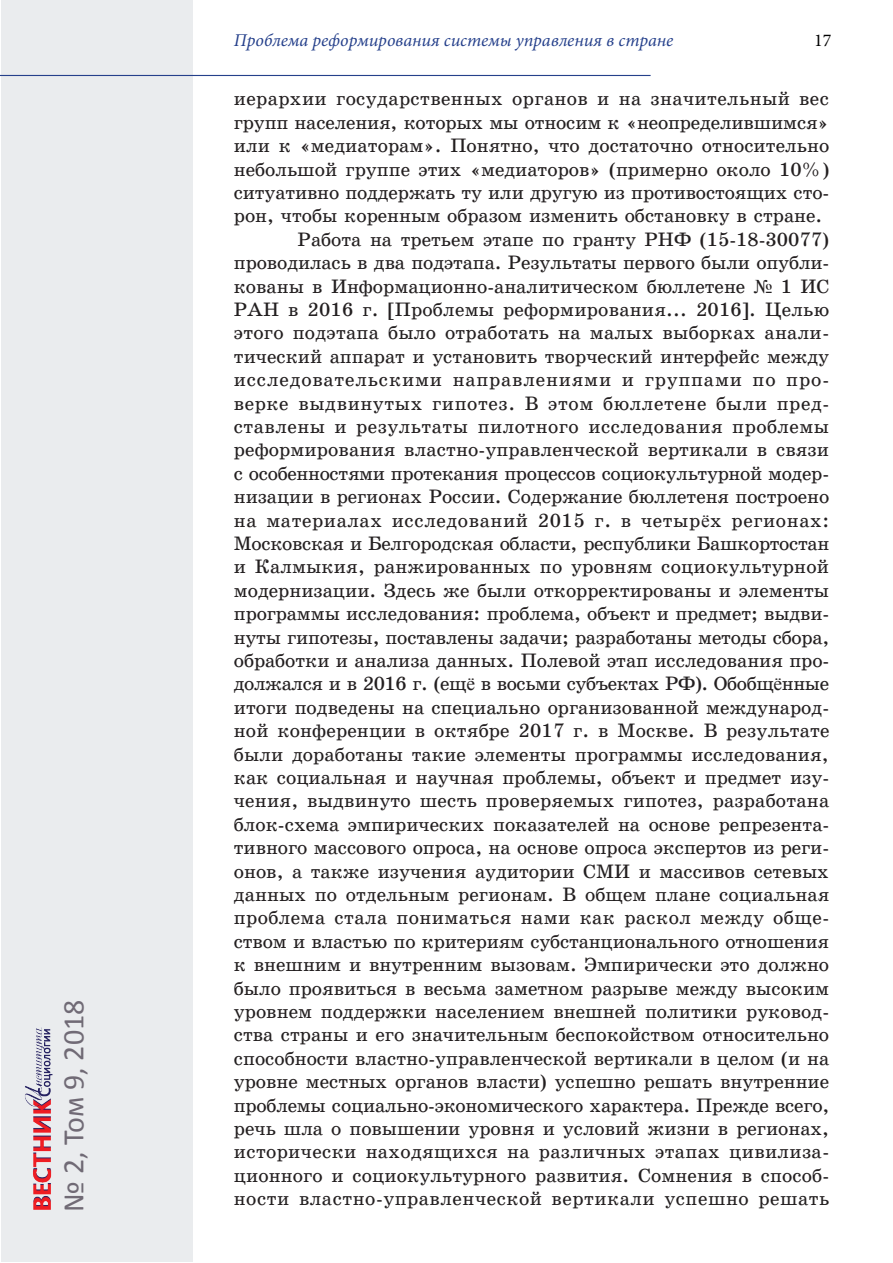
<style>
.page{position:relative;width:893px;height:1263px;background:#fff}
.page>*{position:absolute;margin:0;border:0;box-sizing:border-box;transform-origin:0 0}
.t1{font:30px "Calibri";color:#706a75}
.Текст{font:19.5px/23.4px "School Book C";letter-spacing:.015em;color:#231f20;text-align:justify}
.t2{font:italic 18px "Minion Pro";color:#25408b}
.t3{font:18px "Minion Pro";color:#000}
.s1{font-family:"Times New Roman"}
</style>
<div class="page">
<div style="left:1px;top:1px;width:192px;height:1261px;background:#eaecee"></div>
<hr style="left:0;top:75px;width:651px;height:1px;background:#25408b">
<img style="left:25px;top:1027px;width:28px;height:183px">
<h1 class="t1" style="left:55px;top:1212px;width:214px;rotate:-90deg">№ 2, Том 9, 2018</h1>
<p class="t2" style="left:234px;top:28px;width:441px">Проблема реформирования системы управления в стране</p>
<p class="t3" style="left:814px;top:29px;width:19px">17</p>
<p class="Текст" style="left:234px;top:87px;width:597px">иерархии государственных органов и на значительный вес групп населения, которых мы относим к «неопределившимся» или к «медиаторам». Понятно, что достаточно относительно небольшой группе этих «медиаторов» (примерно около 10%) ситуативно поддержать ту или другую из противостоящих сто&shy;рон, чтобы коренным образом изменить обстановку в стране.</p>
<p class="Текст" style="left:234px;top:228px;width:597px;text-indent:64px">Работа на третьем этапе по гранту РНФ (15-18-30077) проводилась в два подэтапа. Результаты первого были опубли&shy;кованы в Информационно-аналитическом бюллетене <span class="s1">№</span> 1 ИС РАН в 2016 г. [Проблемы реформирования... 2016]. Целью этого подэтапа было отработать на малых выборках анали&shy;тический аппарат и установить творческий интерфейс между исследовательскими направлениями и группами по про&shy;верке выдвинутых гипотез. В этом бюллетене были пред&shy;ставлены и результаты пилотного исследования проблемы реформирования властно-управленческой вертикали в связи с особенностями протекания процессов социокультурной модер&shy;низации в регионах России. Содержание бюллетеня построено на материалах исследований 2015 г. в четыр<span class="s1">ё</span>х регионах:<br>Московская и Белгородская области, республики Башкортостан и Калмыкия, ранжированных по уровням социокультурной модернизации. Здесь же были откорректированы и элементы программы исследования: проблема, объект и предмет; выдви&shy;нуты гипотезы, поставлены задачи; разработаны методы сбора, обработки и анализа данных. Полевой этап исследования про&shy;должался и в 2016 г. (ещ<span class="s1">ё</span> в восьми субъектах РФ). Обобщ<span class="s1">ё</span>нные итоги подведены на специально организованной международ&shy;ной конференции в октябре 2017 г. в Москве. В результате были доработаны такие элементы программы исследования, как социальная и научная проблемы, объект и предмет изу&shy;чения, выдвинуто шесть проверяемых гипотез, разработана блок-схема эмпирических показателей на основе репрезента&shy;тивного массового опроса, на основе опроса экспертов из реги&shy;онов, а также изучения аудитории СМИ и массивов сетевых данных по отдельным регионам. В общем плане социальная проблема стала пониматься нами как раскол между обще&shy;ством и властью по критериям субстанционального отношения к внешним и внутренним вызовам. Эмпирически это должно было проявиться в весьма заметном разрыве между высоким уровнем поддержки населением внешней политики руковод&shy;ства страны и его значительным беспокойством относительно способности властно-управленческой вертикали в целом (и на уровне местных органов власти) успешно решать внутренние проблемы социально-экономического характера. Прежде всего, речь шла о повышении уровня и условий жизни в регионах, исторически находящихся на различных этапах цивилиза&shy;ционного и социокультурного развития. Сомнения в способ&shy;ности властно-управленческой вертикали успешно решать</p>
</div>
